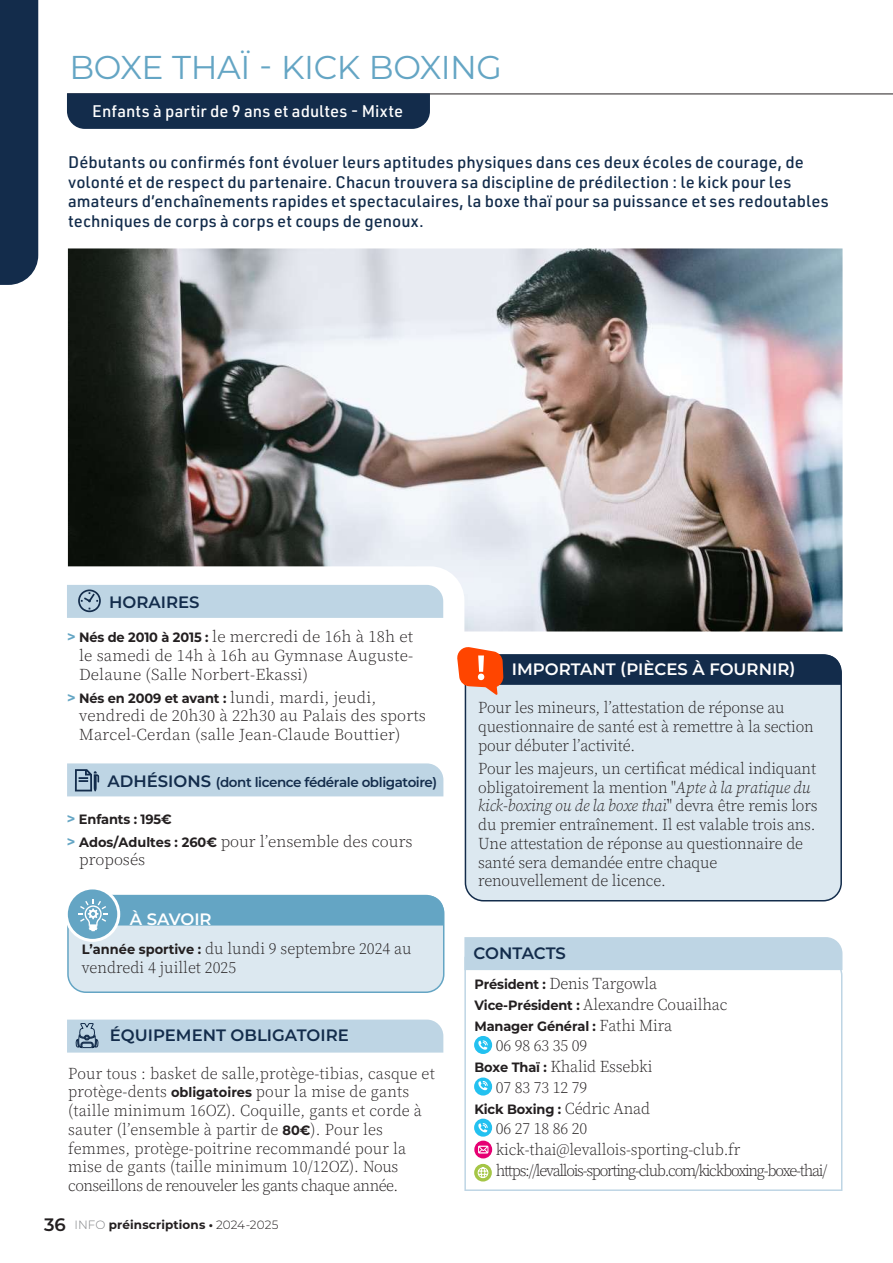
<style>
.page{position:relative;width:893px;height:1263px;background:#fff}
.page>*{position:absolute;margin:0;border:0;box-sizing:border-box;transform-origin:0 0}
.t1{font:33px "Montserrat";letter-spacing:-.01em;color:#64a5c4}
.t2{font:300 16.5px/18.8px "Source Serif 4";letter-spacing:-.01em;color:#231f20;scale:.96 1}
.t3{font:500 16.5px/19.5px "URWDIN";letter-spacing:.005em;color:#132c4b}
.t4{font:300 16.5px/18.8px "Source Serif 4";letter-spacing:.01em;color:#231f20;scale:.96 1}
.t5{font:300 16.5px/18.8px "Source Serif 4";letter-spacing:-.01em;color:#231f20}
.t6{font:300 16.5px/18.8px "Source Serif 4";letter-spacing:.01em;color:#231f20}
.t7{font:300 16.5px/20.7px "Source Serif 4";letter-spacing:-.08em;color:#231f20;scale:.96 1}
.t8{font:600 16.5px "Montserrat";color:#132c4b}
.t9{font:500 16.5px "URWDIN";letter-spacing:.005em;color:#fff}
.t10{font:600 16.5px "Montserrat";color:#fff}
.t11{font:700 13.5px "Montserrat";letter-spacing:-.01em;color:#231f20;scale:.96 1}
.t12{font:600 13.5px "Montserrat";letter-spacing:-.03em;color:#132c4b}
.t13{font:700 12px "Montserrat";letter-spacing:.01em;color:#231f20}
.s1{font-family:"Montserrat";font-weight:700;font-size:15px;color:#64a5c4}
.s2{font-family:"Montserrat";font-weight:700;font-size:13.5px}
.s3{font-size:16.5px}
.s4{font-size:15px;color:#64a5c4}
.s5{font-weight:600;font-size:18px}
.s6{font-weight:300;color:#808285}
.s7{font-weight:300}
.s8{font-style:italic}
.s9{font-family:"Source Serif 4";font-weight:300;font-size:16.5px}
</style>
<div class="page">
<hr style="left:67px;top:94px;width:826px;height:1px;background:#231f20">
<div style="left:0;top:0;width:38px;height:285px;background:#132c4b"></div>
<div style="left:67px;top:93px;width:363px;height:36px;background:#132c4b"></div>
<div style="left:67px;top:763px;width:376px;height:33px;background:#bed5e4"></div>
<div style="left:67px;top:1019px;width:376px;height:33px;background:#bed5e4"></div>
<svg style="left:464px;top:956px;width:379px;height:235px"></svg>
<div style="left:464px;top:937px;width:378px;height:33px;background:#bed5e4"></div>
<div style="left:475px;top:1141px;width:16px;height:17px;background:#e60073;border-radius:50%"></div>
<div style="left:474px;top:1140px;width:18px;height:18px;border:2px solid #e60073;border-radius:50%"></div>
<svg style="left:477px;top:1145px;width:12px;height:9px"></svg>
<div style="left:475px;top:1037px;width:16px;height:16px;background:#23c1f0;border-radius:50%"></div>
<div style="left:474px;top:1036px;width:18px;height:18px;border:2px solid #23c1f0;border-radius:50%"></div>
<svg style="left:478px;top:1040px;width:10px;height:10px"></svg>
<div style="left:475px;top:1078px;width:16px;height:17px;background:#23c1f0;border-radius:50%"></div>
<div style="left:474px;top:1077px;width:18px;height:18px;border:2px solid #23c1f0;border-radius:50%"></div>
<svg style="left:478px;top:1080px;width:10px;height:11px"></svg>
<div style="left:475px;top:1119px;width:16px;height:17px;background:#23c1f0;border-radius:50%"></div>
<div style="left:474px;top:1119px;width:18px;height:18px;border:2px solid #23c1f0;border-radius:50%"></div>
<svg style="left:478px;top:1123px;width:10px;height:10px"></svg>
<div style="left:68px;top:895px;width:376px;height:97px;background:#dce8f0;border-radius:18px"></div>
<div style="left:67px;top:895px;width:377px;height:98px;border:2px solid #64a5c4;border-radius:18px"></div>
<svg style="left:66px;top:888px;width:53px;height:52px"></svg>
<div style="left:65px;top:886px;width:55px;height:56px;border:3px solid #fff;border-radius:50%"></div>
<svg style="left:67px;top:895px;width:377px;height:36px;background:#79b1cc"></svg>
<img style="left:68px;top:248px;width:774px;height:383px">
<div style="left:465px;top:655px;width:376px;height:246px;background:#dce8f0;border-radius:18px"></div>
<div style="left:465px;top:654px;width:377px;height:247px;border:2px solid #132c4b;border-radius:18px"></div>
<svg style="left:457px;top:647px;width:384px;height:48px"></svg>
<svg style="left:67px;top:566px;width:397px;height:65px"></svg>
<h1 class="t1" style="left:69px;top:45px;width:434px">BOXE THAÏ - KICK BOXING</h1>
<p class="t9" style="left:92px;top:100px;width:312px">Enfants à partir de 9 ans et adultes - Mixte</p>
<p class="t3" style="left:68px;top:152px;width:762px">Débutants ou confirmés font évoluer leurs aptitudes physiques dans ces deux écoles de courage, de volonté et de respect du partenaire. Chacun trouvera sa discipline de prédilection : le kick pour les amateurs d’enchaînements rapides et spectaculaires, la boxe thaï pour sa puissance et ses redoutables techniques de corps à corps et coups de genoux.</p>
<p class="t8" style="left:109px;top:590px;width:92px">HORAIRES</p>
<p class="t5" style="left:79px;top:627px;width:336px;text-align:justify;text-indent:-12px"><span class="s1">&gt;</span> <span class="s2">Nés de 2010 à 2015 :</span> le mercredi de 16h à 18h et le samedi de 14h à 16h au Gymnase Auguste-Delaune (Salle Norbert-Ekassi)</p>
<p class="t6" style="left:79px;top:688px;width:348px;text-indent:-12px"><span class="s1">&gt;</span> <span class="s2">Nés en 2009 et avant :</span> lundi, mardi, jeudi, vendredi de 20h30 à 22h30 au Palais des sports<br>Marcel-Cerdan (salle Jean-Claude Bouttier)</p>
<p class="t12" style="left:108px;top:772px;width:331px"><span class="s3">ADHÉSIONS</span> (dont licence fédérale obligatoire)</p>
<p class="t11" style="left:67px;top:809px;width:111px"><span class="s4">&gt;</span> Enfants : 195€</p>
<p class="t5" style="left:79px;top:832px;width:335px;text-indent:-12px"><span class="s1">&gt;</span> <span class="s2">Ados/Adultes : 260€</span> pour l’ensemble des cours proposés</p>
<p class="t10" style="left:130px;top:907px;width:83px">À SAVOIR</p>
<p class="t2" style="left:82px;top:939px;width:345px"><span class="s2">L’année sportive :</span> du lundi 9 septembre 2024 au vendredi 4 juillet 2025</p>
<p class="t8" style="left:110px;top:1024px;width:240px">ÉQUIPEMENT OBLIGATOIRE</p>
<p class="t4" style="left:68px;top:1064px;width:384px">Pour tous : basket de salle,protège-tibias, casque et protège-dents <span class="s2">obligatoires</span> pour la mise de gants (taille minimum 16OZ). Coquille, gants et corde à sauter (l’ensemble à partir de <span class="s2">80€</span>). Pour les femmes, protège-poitrine recommandé pour la mise de gants (taille minimum 10/12OZ). Nous conseillons de renouveler les gants chaque année.</p>
<p class="t13" style="left:44px;top:1216px;width:236px"><span class="s5">36</span> <span class="s6">INFO</span> préinscriptions • <span class="s7">2024-2025</span></p>
<p class="t10" style="left:512px;top:658px;width:285px">IMPORTANT (PIÈCES À FOURNIR)</p>
<p class="t2" style="left:478px;top:699px;width:351px">Pour les mineurs, l’attestation de réponse au questionnaire de santé est à remettre à la section pour débuter l’activité.</p>
<p class="t2" style="left:478px;top:759px;width:355px">Pour les majeurs, un certificat médical indiquant obligatoirement la mention "<span class="s8">Apte à la pratique du kick-boxing ou de la boxe thaï</span>" devra être remis lors du premier entraînement. Il est valable trois ans.<br>Une attestation de réponse au questionnaire de santé sera demandée entre chaque renouvellement de licence.</p>
<p class="t8" style="left:473px;top:941px;width:94px">CONTACTS</p>
<p class="t2" style="left:474px;top:973px;width:265px;line-height:20.7px"><span class="s2">Président :</span> Denis Targowla<br><span class="s2">Vice-Président :</span> Alexandre Couailhac</p>
<p class="t11" style="left:474px;top:1016px;width:207px">Manager Général : <span class="s9">Fathi Mira</span></p>
<p class="t2" style="left:496px;top:1036px;width:97px">06 98 63 35 09</p>
<p class="t2" style="left:474px;top:1057px;width:187px"><span class="s2">Boxe Thaï :</span> Khalid Essebki</p>
<p class="t2" style="left:496px;top:1078px;width:97px">07 83 73 12 79</p>
<p class="t11" style="left:474px;top:1099px;width:185px">Kick Boxing : <span class="s9">Cédric Anad</span></p>
<p class="t7" style="left:496px;top:1118px;width:347px">06 27 18 86 20 kick-thai@levallois-sporting-club.fr https://levallois-sporting-club.com/kickboxing-boxe-thai/</p>
</div>
